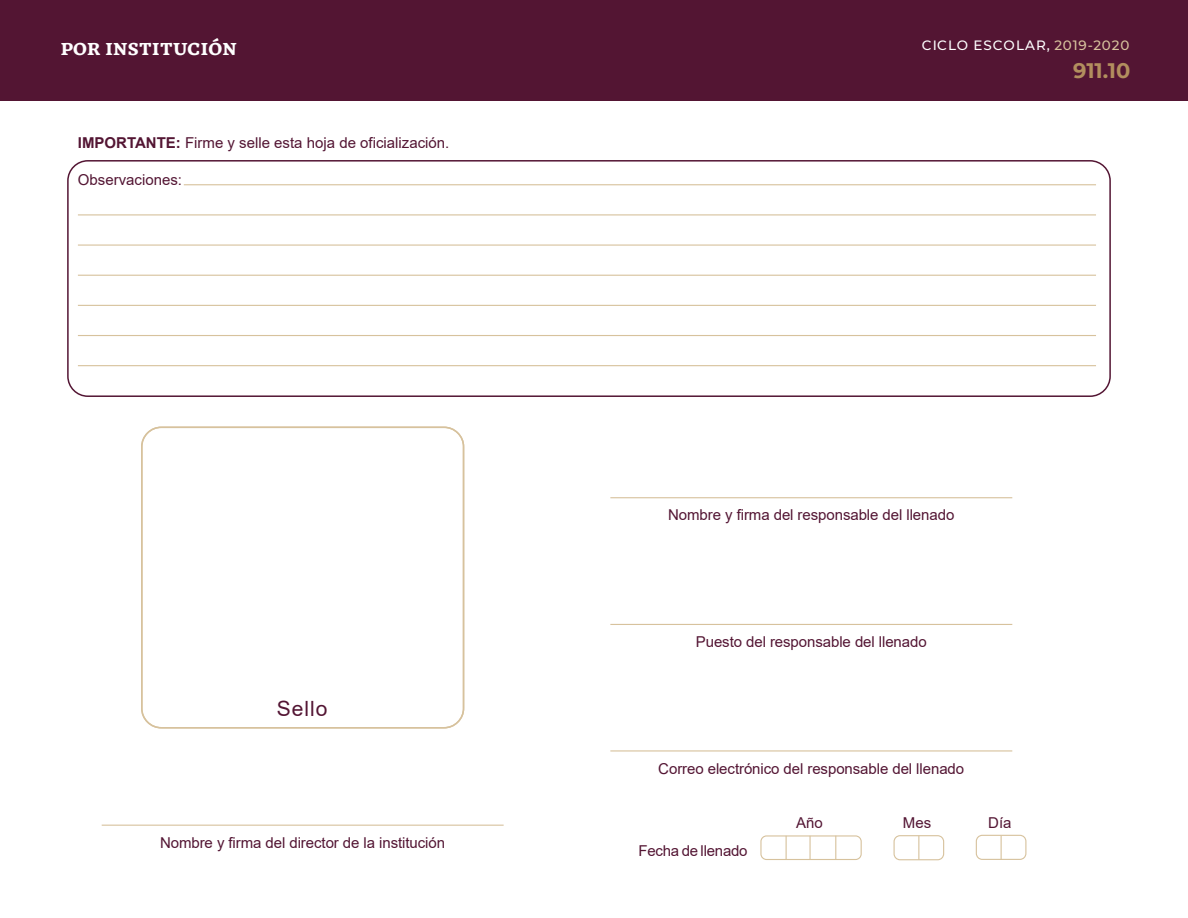
<style>
.page{position:relative;width:1188px;height:918px;background:#fff}
.page>*{position:absolute;margin:0;border:0;box-sizing:border-box;transform-origin:0 0}
.t1{font:700 21px "Montserrat";color:#b28e5e}
.t2{font:21px "Arial";letter-spacing:.05em;color:#531533}
.t3{font:15px "Arial";letter-spacing:-.005em;color:#531533}
.t4{font:700 15px "GMX";color:#fff}
.t5{font:500 13.5px "Montserrat";letter-spacing:.07em;color:#fff}
.s1{color:#d7c29d}
.s2{font-weight:700}
</style>
<div class="page">
<div style="left:0;top:0;width:1188px;height:100px;background:#531533"></div>
<svg style="left:141px;top:426px;width:324px;height:303px"></svg>
<hr style="left:610px;top:624px;width:402px;height:1px;background:#d7c29d">
<hr style="left:610px;top:497px;width:402px;height:1px;background:#d7c29d">
<hr style="left:610px;top:750px;width:402px;height:2px;background:#d7c29d">
<hr style="left:102px;top:825px;width:402px;height:1px;background:#d7c29d">
<hr style="left:809px;top:836px;width:2px;height:24px;background:#d7c29d">
<svg style="left:786px;top:837px;width:1px;height:21px"></svg>
<svg style="left:835px;top:837px;width:1px;height:21px"></svg>
<div style="left:760px;top:835px;width:102px;height:25px;border:1px solid #d7c29d;border-radius:6px"></div>
<svg style="left:893px;top:835px;width:52px;height:26px"></svg>
<svg style="left:975px;top:834px;width:52px;height:26px"></svg>
<div style="left:67px;top:160px;width:1044px;height:237px;border:2px solid #531533;border-radius:20px"></div>
<hr style="left:184px;top:184px;width:912px;height:1px;background:#d7c29d">
<hr style="left:78px;top:214px;width:1018px;height:1px;background:#d7c29d">
<hr style="left:78px;top:245px;width:1018px;height:1px;background:#d7c29d">
<hr style="left:78px;top:275px;width:1018px;height:1px;background:#d7c29d">
<hr style="left:78px;top:305px;width:1018px;height:1px;background:#d7c29d">
<hr style="left:78px;top:335px;width:1018px;height:1px;background:#d7c29d">
<hr style="left:78px;top:365px;width:1018px;height:1px;background:#d7c29d">
<p class="t4" style="left:60px;top:38px;width:178px">POR INSTITUCIÓN</p>
<p class="t5" style="left:922px;top:36px;width:209px">CICLO ESCOLAR, <span class="s1">2019-2020</span></p>
<p class="t3" style="left:78px;top:132px;width:373px"><span class="s2">IMPORTANTE:</span> Firme y selle esta hoja de oficialización.</p>
<p class="t3" style="left:78px;top:169px;width:106px">Observaciones:</p>
<h1 class="t2" style="left:277px;top:695px;width:52px">Sello</h1>
<p class="t3" style="left:160px;top:832px;width:287px">Nombre y firma del director de la institución</p>
<h1 class="t1" style="left:1073px;top:56px;width:59px">911.10</h1>
<p class="t3" style="left:668px;top:505px;width:288px">Nombre y firma del responsable del llenado</p>
<p class="t3" style="left:696px;top:631px;width:232px">Puesto del responsable del llenado</p>
<p class="t3" style="left:658px;top:758px;width:307px">Correo electrónico del responsable del llenado</p>
<p class="t3" style="left:639px;top:840px;width:111px">Fecha de llenado</p>
<p class="t3" style="left:796px;top:812px;width:28px">Año</p>
<p class="t3" style="left:903px;top:812px;width:30px">Mes</p>
<p class="t3" style="left:988px;top:812px;width:25px">Día</p>
</div>
